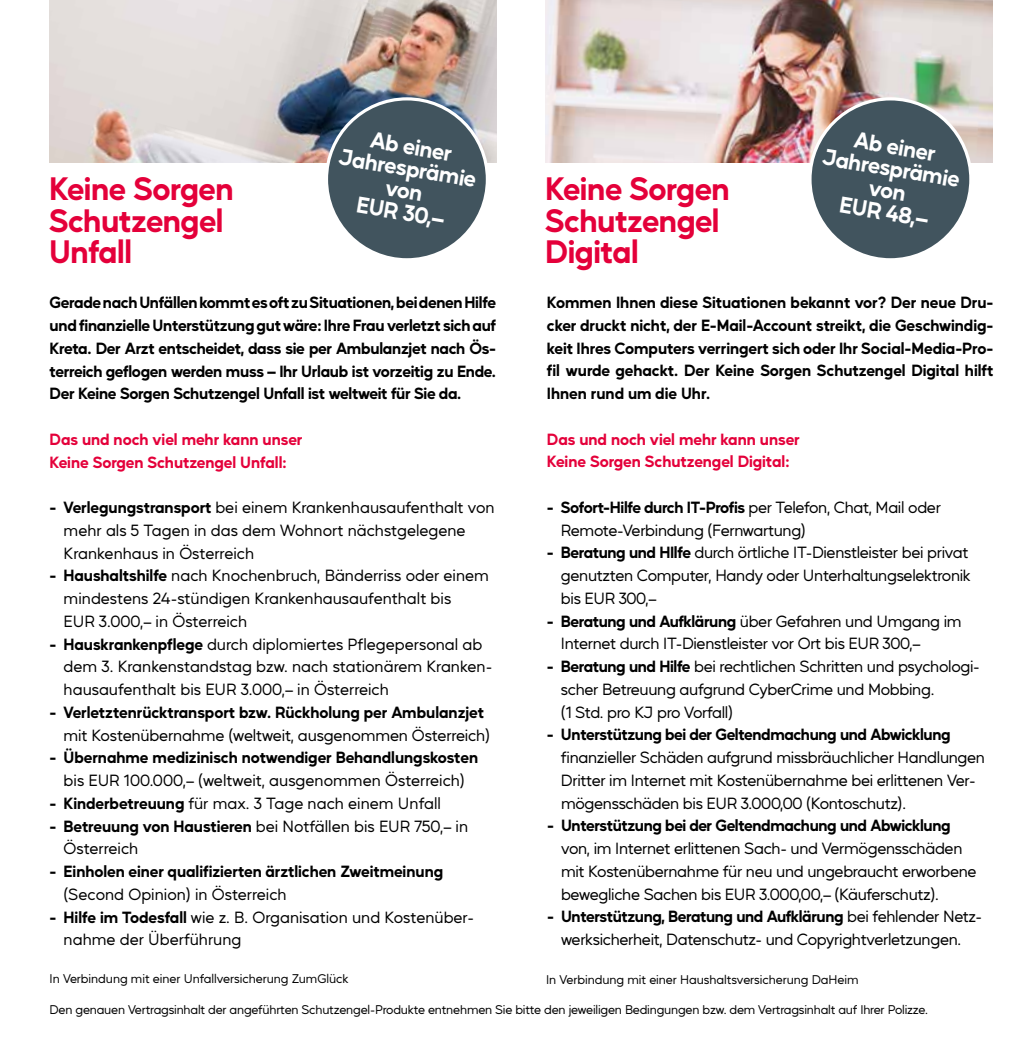
<style>
.page{position:relative;width:1027px;height:1042px;background:#fff}
.page>*{position:absolute;margin:0;border:0;box-sizing:border-box;transform-origin:0 0}
.t1{font:700 31.5px/31.5px "Mustica Pro";letter-spacing:-.015em;color:#e4003a}
.t2{font:700 22.22px/22.2px "Mustica Pro";color:#fff;text-align:center}
.t3{font:15.75px/22.8px "Mustica Pro";letter-spacing:-.02em;color:#000}
.t4{font:700 15.75px/22.8px "Mustica Pro";letter-spacing:-.005em;color:#000;text-align:justify}
.t5{font:15.75px/22.8px "Mustica Pro";color:#000}
.t6{font:700 15.75px/22.8px "Mustica Pro";letter-spacing:-.005em;color:#e4003a}
.t7{font:700 15.75px "Mustica Pro";letter-spacing:-.025em;color:#000}
.t8{font:12.25px "Mustica Pro";letter-spacing:-.015em;color:#000}
.s1{font-weight:700}
</style>
<div class="page">
<img style="left:50px;top:0;width:446px;height:162px">
<img style="left:546px;top:0;width:446px;height:162px">
<div style="left:326px;top:99px;width:161px;height:161px;background:#41545e;border-radius:50%"></div>
<div style="left:325px;top:97px;width:164px;height:164px;border:3px solid #fff;border-radius:50%"></div>
<div style="left:810px;top:99px;width:161px;height:161px;background:#41545e;border-radius:50%"></div>
<div style="left:808px;top:97px;width:164px;height:164px;border:3px solid #fff;border-radius:50%"></div>
<h2 class="t2" style="left:346px;top:121px;width:140px;rotate:10deg">Ab einer<br>Jahresprämie von<br>EUR 30,–</h2>
<h2 class="t2" style="left:829px;top:121px;width:140px;rotate:10deg">Ab einer<br>Jahresprämie von<br>EUR 48,–</h2>
<h1 class="t1" style="left:49px;top:170px;width:186px">Keine Sorgen<br>Schutzengel<br>Unfall</h1>
<h1 class="t1" style="left:545px;top:170px;width:186px">Keine Sorgen<br>Schutzengel<br>Digital</h1>
<p class="t4" style="left:50px;top:289px;width:448px">Gerade nach Unfällen kommt es oft zu Situationen, bei denen Hilfe und finanzielle Unterstützung gut wäre: Ihre Frau verletzt sich auf Kreta. Der Arzt entscheidet, dass sie per Ambulanzjet nach Ös&shy;terreich geflogen werden muss – Ihr Urlaub ist vorzeitig zu Ende.<br>Der Keine Sorgen Schutzengel Unfall ist weltweit für Sie da.</p>
<p class="t6" style="left:50px;top:426px;width:254px">Das und noch viel mehr kann unser<br>Keine Sorgen Schutzengel Unfall:</p>
<p class="t5" style="left:64px;top:494px;width:433px;text-indent:-14px"><span class="s1">- Verlegungstransport</span> bei einem Krankenhausaufenthalt von mehr als 5 Tagen in das dem Wohnort nächstgelegene<br>Krankenhaus in Österreich</p>
<p class="t5" style="left:64px;top:563px;width:427px;text-indent:-14px"><span class="s1">- Haushaltshilfe</span> nach Knochenbruch, Bänderriss oder einem mindestens 24-stündigen Krankenhausaufenthalt bis<br>EUR 3.000,– in Österreich</p>
<p class="t5" style="left:64px;top:631px;width:430px;text-indent:-14px"><span class="s1">- Hauskrankenpflege</span> durch diplomiertes Pflegepersonal ab dem 3. Krankenstandstag bzw. nach stationärem Kranken&shy;hausaufenthalt bis EUR 3.000,– in Österreich</p>
<p class="t4" style="left:50px;top:699px;width:436px">- Verletztenrücktransport bzw. Rückholung per Ambulanzjet</p>
<p class="t3" style="left:64px;top:722px;width:428px">mit Kostenübernahme (weltweit, ausgenommen Österreich)</p>
<p class="t4" style="left:50px;top:744px;width:430px">- Übernahme medizinisch notwendiger Behandlungskosten</p>
<p class="t5" style="left:64px;top:767px;width:403px">bis EUR 100.000,– (weltweit, ausgenommen Österreich)</p>
<p class="t5" style="left:50px;top:790px;width:393px"><span class="s1">- Kinderbetreuung</span> für max. 3 Tage nach einem Unfall</p>
<p class="t5" style="left:64px;top:813px;width:406px;text-indent:-14px"><span class="s1">- Betreuung von Haustieren</span> bei Notfällen bis EUR 750,– in<br>Österreich</p>
<p class="t4" style="left:50px;top:858px;width:395px">- Einholen einer qualifizierten ärztlichen Zweitmeinung</p>
<p class="t5" style="left:64px;top:881px;width:225px">(Second Opinion) in Österreich</p>
<p class="t5" style="left:64px;top:904px;width:412px;text-indent:-14px"><span class="s1">- Hilfe im Todesfall</span> wie z. B. Organisation und Kostenüber&shy;nahme der Überführung</p>
<p class="t4" style="left:547px;top:289px;width:448px">Kommen Ihnen diese Situationen bekannt vor? Der neue Dru&shy;cker druckt nicht, der E-Mail-Account streikt, die Geschwindig&shy;keit Ihres Computers verringert sich oder Ihr Social-Media-Pro&shy;fil wurde gehackt. Der Keine Sorgen Schutzengel Digital hilft Ihnen rund um die Uhr.</p>
<p class="t6" style="left:547px;top:426px;width:254px">Das und noch viel mehr kann unser<br>Keine Sorgen Schutzengel Digital:</p>
<p class="t3" style="left:561px;top:494px;width:381px;text-indent:-14px"><span class="s1">- Sofort-Hilfe durch IT-Profis</span> per Telefon, Chat, Mail oder<br>Remote-Verbindung (Fernwartung)</p>
<p class="t3" style="left:561px;top:540px;width:411px;text-indent:-14px"><span class="s1">- Beratung und HIlfe</span> durch örtliche IT-Dienstleister bei privat genutzten Computer, Handy oder Unterhaltungselektronik bis EUR 300,–</p>
<p class="t3" style="left:561px;top:608px;width:402px;text-indent:-14px"><span class="s1">- Beratung und Aufklärung</span> über Gefahren und Umgang im<br>Internet durch IT-Dienstleister vor Ort bis EUR 300,–</p>
<p class="t3" style="left:561px;top:653px;width:420px;text-indent:-14px"><span class="s1">- Beratung und Hilfe</span> bei rechtlichen Schritten und psychologi&shy;scher Betreuung aufgrund CyberCrime und Mobbing.<br>(1 Std. pro KJ pro Vorfall)</p>
<p class="t7" style="left:547px;top:722px;width:405px">- Unterstützung bei der Geltendmachung und Abwicklung</p>
<p class="t3" style="left:561px;top:744px;width:426px">finanzieller Schäden aufgrund missbräuchlicher Handlungen<br>Dritter im Internet mit Kostenübernahme bei erlittenen Ver&shy;mögensschäden bis EUR 3.000,00 (Kontoschutz).</p>
<p class="t7" style="left:547px;top:813px;width:405px">- Unterstützung bei der Geltendmachung und Abwicklung</p>
<p class="t3" style="left:561px;top:835px;width:417px">von, im Internet erlittenen Sach- und Vermögensschäden mit Kostenübernahme für neu und ungebraucht erworbene bewegliche Sachen bis EUR 3.000,00,– (Käuferschutz).</p>
<p class="t3" style="left:547px;top:904px;width:437px;text-align:center"><span class="s1">- Unterstützung, Beratung und Aufklärung</span> bei fehlender Netz&shy;werksicherheit, Datenschutz- und Copyrightverletzungen.</p>
<p class="t8" style="left:50px;top:969px;width:300px">In Verbindung mit einer Unfallversicherung ZumGlück</p>
<p class="t8" style="left:50px;top:1000px;width:880px">Den genauen Vertragsinhalt der angeführten Schutzengel-Produkte entnehmen Sie bitte den jeweiligen Bedingungen bzw. dem Vertragsinhalt auf Ihrer Polizze.</p>
<p class="t8" style="left:546px;top:969px;width:314px">In Verbindung mit einer Haushaltsversicherung DaHeim</p>
</div>
